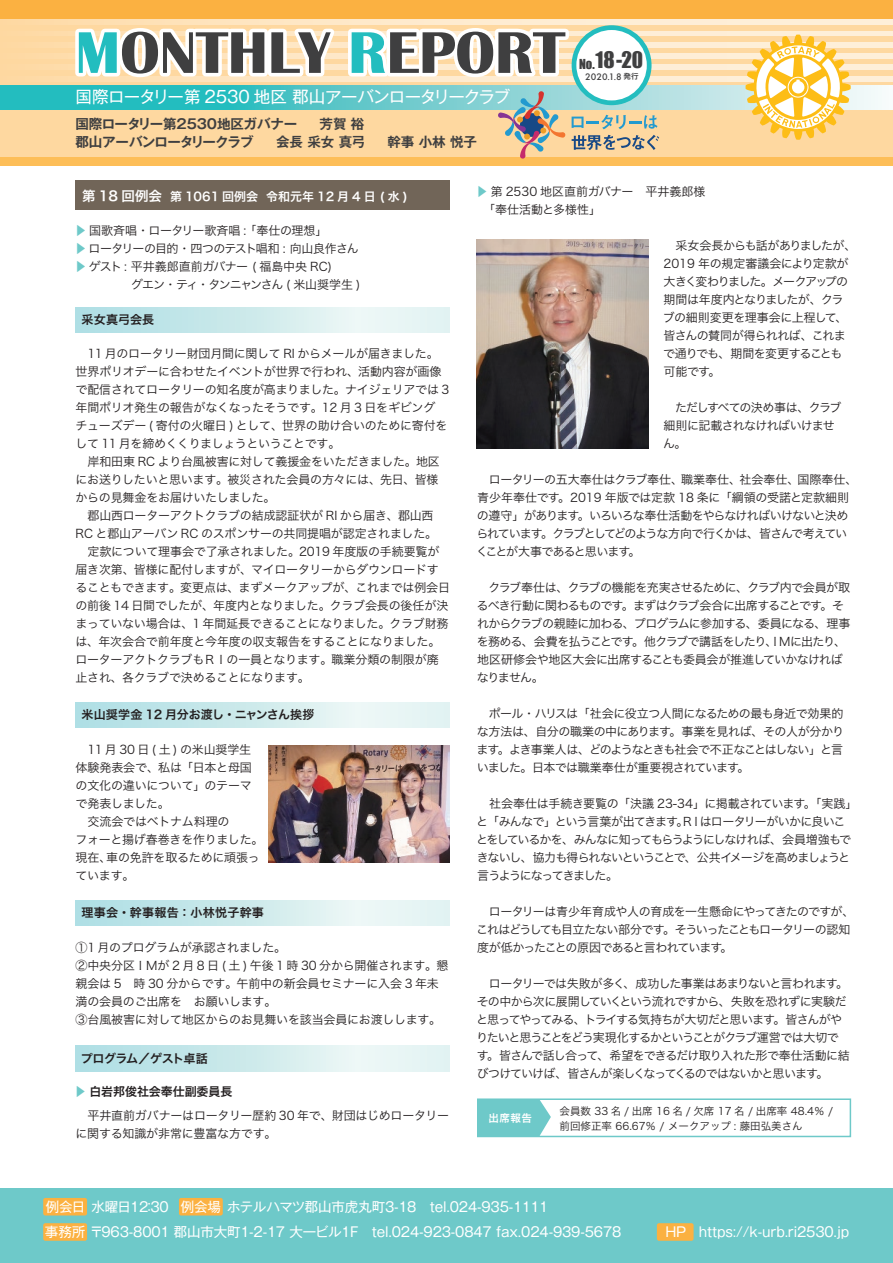
<style>
.page{position:relative;width:893px;height:1263px;background:#fff}
.page>*{position:absolute;margin:0;border:0;box-sizing:border-box;transform-origin:0 0}
.t1{font:700 60.9px "Britannic";color:#3f3f40}
.t2{font:21px "Impact";color:#3f3f40}
.t3{font:16.5px "Gothic MB101 Pr 5";letter-spacing:-.04em;color:#fff}
.t4{font:13.5px "Gothic MB101 Pr 5";letter-spacing:-.01em;color:#fff}
.t5{font:700 13.5px/18px "Gothic MB101 Pr 5 De";letter-spacing:-.015em;color:#3f3f40}
.t6{font:12px/18px "Hira Kaku Pro W3";letter-spacing:-.03em;color:#231f20}
.t7{font:12px/18px "Hira Kaku Pro W3";letter-spacing:-.075em;color:#231f20}
.t8{font:12px/18px "Hira Kaku Pro W3";letter-spacing:-.05em;color:#231f20}
.t9{font:12px/18px "Hira Kaku Pro W3";letter-spacing:-.06em;color:#231f20}
.t10{font:12px/18px "Hira Kaku Pro W3";letter-spacing:-.07em;color:#231f20}
.t11{font:12px/18px "Hira Kaku Pro W3";color:#231f20}
.t12{font:12px "Hira Kaku Pro W6";letter-spacing:-.005em;color:#231f20}
.t13{font:12px/18px "Hira Kaku Pro W3";letter-spacing:-.065em;color:#231f20}
.t14{font:12px "Hira Kaku Pro W6";color:#fff}
.t15{font:12px "Hira Kaku Pro W3";letter-spacing:-.055em;color:#231f20}
.t16{font:12px "Hira Kaku Pro W3";letter-spacing:-.095em;color:#231f20}
.t17{font:12px "Hira Kaku Pro W6";letter-spacing:.02em;color:#231f20}
.t18{font:12px "Hira Kaku Pro W6";letter-spacing:-.05em;color:#231f20}
.t19{font:10.5px/15px "Hira Kaku Pro W3";color:#231f20}
.t20{font:10.5px "Hira Kaku Pro W6";color:#fff}
.t21{font:500 9.9px "Futura PT";color:#3f3f40}
.s1{color:#23bdbf}
.s2{font-size:12.6px}
.s3{font-family:"Hira Kaku Pro W6";font-weight:400;font-size:7.5px}
.s4{font-size:13.5px}
.s5{color:#6ec9c9}
</style>
<div class="page">
<div style="left:0;top:1188px;width:893px;height:75px;background:#6ec9c9"></div>
<div style="left:657px;top:1223px;width:37px;height:18px;background:#fbb141;border-radius:2px"></div>
<div style="left:43px;top:1223px;width:44px;height:18px;background:#fbb141;border-radius:2px"></div>
<div style="left:179px;top:1198px;width:44px;height:17px;background:#fbb141;border-radius:2px"></div>
<div style="left:43px;top:1198px;width:44px;height:17px;background:#fbb141;border-radius:2px"></div>
<div style="left:0;top:0;width:893px;height:164px;background:#fed8a0"></div>
<div style="left:61px;top:20px;width:832px;height:5px;background:#feefd8"></div>
<svg style="left:61px;top:31px;width:832px;height:5px"></svg>
<svg style="left:61px;top:42px;width:832px;height:5px"></svg>
<svg style="left:61px;top:54px;width:832px;height:5px"></svg>
<svg style="left:61px;top:65px;width:832px;height:5px"></svg>
<svg style="left:61px;top:76px;width:832px;height:5px"></svg>
<div style="left:0;top:0;width:893px;height:19px;background:#fbb141"></div>
<div style="left:0;top:157px;width:893px;height:8px;background:#fdbe58"></div>
<svg style="left:0;top:86px;width:893px;height:24px;background:#5bc9cb"></svg>
<svg style="left:72px;top:19px;width:501px;height:63px"></svg>
<svg style="left:746px;top:35px;width:105px;height:105px"></svg>
<img style="left:668px;top:40px;width:81px;height:100px">
<svg style="left:572px;top:115px;width:85px;height:14px"></svg>
<svg style="left:572px;top:135px;width:87px;height:15px"></svg>
<svg style="left:498px;top:91px;width:68px;height:68px"></svg>
<div style="left:572px;top:25px;width:79px;height:80px;background:#23bdbf;border-radius:50%"></div>
<div style="left:576px;top:30px;width:71px;height:70px;background:#fff;border-radius:50%"></div>
<div style="left:477px;top:1098px;width:374px;height:39px;border:2px solid #6ec9c9"></div>
<svg style="left:477px;top:1099px;width:74px;height:37px;background:#78cccc"></svg>
<img style="left:477px;top:239px;width:171px;height:209px">
<img style="left:269px;top:745px;width:181px;height:117px">
<svg style="left:76px;top:1046px;width:374px;height:25px;background:#d0ebed"></svg>
<svg style="left:76px;top:900px;width:374px;height:25px;background:#d0ebed"></svg>
<svg style="left:76px;top:702px;width:374px;height:25px;background:#d0ebed"></svg>
<svg style="left:76px;top:307px;width:374px;height:26px;background:#d0ebed"></svg>
<div style="left:76px;top:181px;width:374px;height:29px;background:#716558"></div>
<h1 class="t1" style="left:76px;top:18px;width:491px"><span class="s1">M</span>ONTHLY <span class="s1">R</span>EPORT</h1>
<h3 class="t3" style="left:76px;top:83px;width:436px">国際ロータリー第 2530 地区 郡山アーバンロータリークラブ</h3>
<p class="t5" style="left:76px;top:114px;width:403px">国際ロータリー第2530地区ガバナー　 芳賀 裕<br>郡山アーバンロータリークラブ　 会長 采女 真弓 　 幹事 小林 悦子</p>
<h2 class="t2" style="left:579px;top:43px;width:66px"><span class="s2">No.</span>18-20</h2>
<p class="t21" style="left:585px;top:70px;width:55px">2020.1.8 <span class="s3">発行</span></p>
<p class="t14" style="left:82px;top:185px;width:327px"><span class="s4">第 18 回例会</span> 第 1061 回例会 令和元年 12 月 4 日 ( 水 )</p>
<p class="t11" style="left:75px;top:221px;width:254px"><span class="s5">▶</span> 国歌斉唱・ロータリー歌斉唱 : 「奉仕の理想」</p>
<p class="t15" style="left:75px;top:238px;width:286px"><span class="s5">▶</span> ロータリーの目的・四つのテスト唱和 : 向山良作さん</p>
<p class="t6" style="left:75px;top:257px;width:259px"><span class="s5">▶</span> ゲスト : 平井義郎直前ガバナー ( 福島中央 RC)</p>
<p class="t16" style="left:131px;top:274px;width:231px">グエン・ティ・タンニャンさん ( 米山奨学生 )</p>
<p class="t12" style="left:82px;top:309px;width:74px">采女真弓会長</p>
<p class="t6" style="left:75px;top:344px;width:376px">　11 月のロータリー財団月間に関して RI からメールが届きました。世界ポリオデーに合わせたイベントが世界で行われ、活動内容が画像で配信されてロータリーの知名度が高まりました。ナイジェリアでは 3年間ポリオ発生の報告がなくなったそうです。12 月 3 日をギビングチューズデー ( 寄付の火曜日 ) として、世界の助け合いのために寄付をして 11 月を締めくくりましょうということです。<br>　岸和田東 RC より台風被害に対して義援金をいただきました。地区にお送りしたいと思います。被災された会員の方々には、先日、皆様からの見舞金をお届けいたしました。<br>　郡山西ローターアクトクラブの結成認証状が RI から届き、郡山西RC と郡山アーバン RC のスポンサーの共同提唱が認定されました。　定款について理事会で了承されました。2019 年度版の手続要覧が届き次第、皆様に配付しますが、マイロータリーからダウンロードすることもできます。変更点は、まずメークアップが、これまでは例会日の前後 14 日間でしたが、年度内となりました。クラブ会長の後任が決まっていない場合は、1 年間延長できることになりました。クラブ財務は、年次会合で前年度と今年度の収支報告をすることになりました。ローターアクトクラブもＲＩの一員となります。職業分類の制限が廃止され、各クラブで決めることになります。</p>
<p class="t12" style="left:82px;top:704px;width:234px">米山奨学金 12 月分お渡し・ニャンさん挨拶</p>
<p class="t6" style="left:75px;top:740px;width:190px">　11 月 30 日 ( 土 ) の米山奨学生体験発表会で、私は「日本と母国の文化の違いについて」のテーマで発表しました。<br>　交流会ではベトナム料理の<br>フォーと揚げ春巻きを作りました。現在、車の免許を取るために頑張っています。</p>
<p class="t17" style="left:82px;top:902px;width:184px">理事会・幹事報告：小林悦子幹事</p>
<p class="t6" style="left:76px;top:938px;width:374px">①1 月のプログラムが承認されました。<br>②中央分区ＩＭが 2 月 8 日 ( 土 ) 午後 1 時 30 分から開催されます。懇親会は 5　時 30 分からです。午前中の新会員セミナーに入会 3 年未満の会員のご出席を　お願いします。<br>③台風被害に対して地区からのお見舞いを該当会員にお渡しします。</p>
<p class="t18" style="left:81px;top:1047px;width:128px">プログラム／ゲスト卓話</p>
<p class="t12" style="left:75px;top:1081px;width:159px"><span class="s5">▶</span> 白岩邦俊社会奉仕副委員長</p>
<p class="t6" style="left:75px;top:1106px;width:375px">　平井直前ガバナーはロータリー歴約 30 年で、財団はじめロータリーに関する知識が非常に豊富な方です。</p>
<p class="t11" style="left:476px;top:181px;width:231px"><span class="s5">▶</span> 第 2530 地区直前ガバナー　平井義郎様　「奉仕活動と多様性」</p>
<p class="t8" style="left:663px;top:235px;width:195px">　采女会長からも話がありましたが、<br>2019 年の規定審議会により定款が大きく変わりました。メークアップの期間は年度内となりましたが、クラブの細則変更を理事会に上程して、皆さんの賛同が得られれば、これまで通りでも、期間を変更することも可能です。</p>
<p class="t13" style="left:663px;top:397px;width:180px">　ただしすべての決め事は、クラブ細則に記載されなければいけません。</p>
<p class="t8" style="left:476px;top:469px;width:383px">　ロータリーの五大奉仕はクラブ奉仕、職業奉仕、社会奉仕、国際奉仕、青少年奉仕です。2019 年版では定款 18 条に「綱領の受諾と定款細則の遵守」があります。いろいろな奉仕活動をやらなければいけないと決められています。クラブとしてどのような方向で行くかは、皆さんで考えていくことが大事であると思います。</p>
<p class="t9" style="left:477px;top:577px;width:375px">　クラブ奉仕は、クラブの機能を充実させるために、クラブ内で会員が取るべき行動に関わるものです。まずはクラブ会合に出席することです。それからクラブの親睦に加わる、プログラムに参加する、委員になる、理事を務める、会費を払うことです。他クラブで講話をしたり、ＩＭに出たり、地区研修会や地区大会に出席することも委員会が推進していかなければなりません。</p>
<p class="t6" style="left:477px;top:703px;width:369px;text-align:justify">　ポール・ハリスは「社会に役立つ人間になるための最も身近で効果的な方法は、自分の職業の中にあります。事業を見れば、その人が分かります。よき事業人は、どのようなときも社会で不正なことはしない」と言いました。日本では職業奉仕が重要視されています。</p>
<p class="t7" style="left:476px;top:793px;width:383px">　社会奉仕は手続き要覧の「決議 23-34」に掲載されています。「実践」と「みんなで」という言葉が出てきます。ＲＩはロータリーがいかに良いことをしているかを、みんなに知ってもらうようにしなければ、会員増強もできないし、協力も得られないということで、公共イメージを高めましょうと言うようになってきました。</p>
<p class="t10" style="left:476px;top:901px;width:380px">　ロータリーは青少年育成や人の育成を一生懸命にやってきたのですが、これはどうしても目立たない部分です。そういったこともロータリーの認知度が低かったことの原因であると言われています。</p>
<p class="t7" style="left:476px;top:973px;width:375px">　ロータリーでは失敗が多く、成功した事業はあまりないと言われます。その中から次に展開していくという流れですから、失敗を恐れずに実験だと思ってやってみる、トライする気持ちが大切だと思います。皆さんがやりたいと思うことをどう実現化するかということがクラブ運営では大切です。皆さんで話し合って、希望をできるだけ取り入れた形で奉仕活動に結びつけていけば、皆さんが楽しくなってくるのではないかと思います。</p>
<p class="t20" style="left:488px;top:1108px;width:45px">出席報告</p>
<p class="t19" style="left:559px;top:1103px;width:275px">会員数 33 名 / 出席 16 名 / 欠席 17 名 / 出席率 48.4％ /前回修正率 66.67％ / メークアップ : 藤田弘美さん</p>
<p class="t4" style="left:46px;top:1195px;width:504px">例会日水曜日12：30 例会場ホテルハマツ郡山市虎丸町3-18　tel.024-935-1111</p>
<p class="t4" style="left:45px;top:1220px;width:578px">事務所〒963-8001 郡山市大町1-2-17 大一ビル１F　tel.024-923-0847 fax.024-939-5678</p>
<p class="t4" style="left:665px;top:1220px;width:186px">HP https://k-urb.ri2530.jp</p>
</div>
